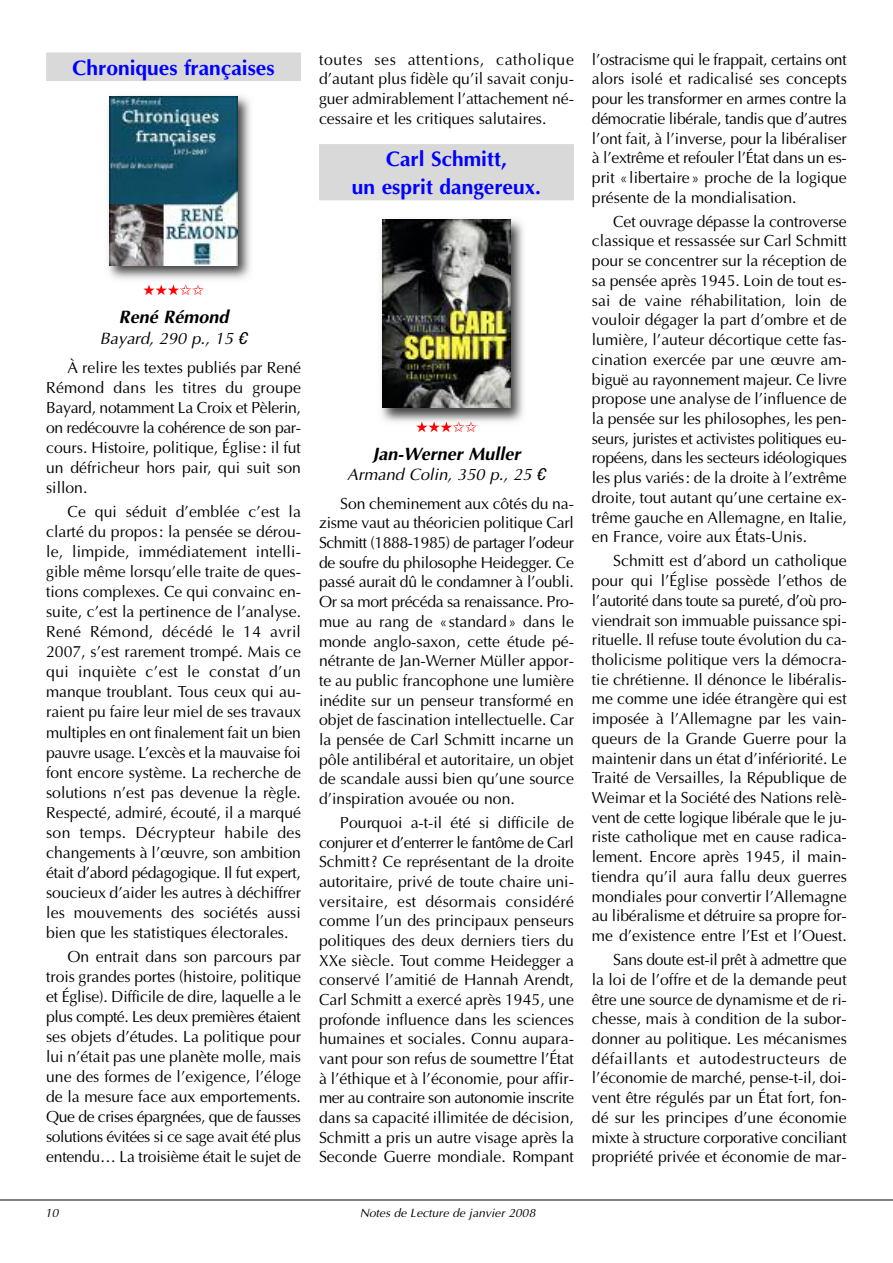
<style>
.page{position:relative;width:893px;height:1263px;background:#fff}
.page>*{position:absolute;margin:0;border:0;box-sizing:border-box;transform-origin:0 0}
.t1{font:700 21px/28.7px "Optima";color:#00f;text-align:center}
.t2{font:italic 700 18px "Optima";color:#000}
.t3{font:italic 16.5px "Optima";color:#000}
.t4{font:16.2px/19.6px "Optima";color:#000;text-align:justify}
.t5{font:15px "Zapf Dingbats ITC";color:#f00}
.t6{font:italic 12px "Optima";letter-spacing:.005em;color:#000}
.s1{font-family:"Microsoft Sans Serif"}
</style>
<div class="page">
<div style="left:46px;top:53px;width:255px;height:28px;background:#d9d9d9"></div>
<div style="left:319px;top:144px;width:255px;height:29px;background:#d9d9d9"></div>
<div style="left:319px;top:172px;width:255px;height:28px;background:#d9d9d9"></div>
<img style="left:108px;top:95px;width:143px;height:185px">
<img style="left:143px;top:284px;width:61px;height:6px">
<img style="left:110px;top:97px;width:127px;height:169px">
<img style="left:381px;top:219px;width:143px;height:203px">
<img style="left:416px;top:422px;width:61px;height:5px">
<img style="left:383px;top:220px;width:127px;height:188px">
<hr style="left:0;top:1200px;width:893px;height:1px;background:#000">
<p class="t1" style="left:73px;top:53px;width:204px">Chroniques françaises</p>
<p class="t4" style="left:319px;top:49px;width:256px">toutes ses attentions, catholique d’autant plus fidèle qu’il savait conju&shy;guer admirablement l’attachement né&shy;cessaire et les critiques salutaires.</p>
<p class="t1" style="left:352px;top:144px;width:191px">Carl Schmitt,<br>un esprit dangereux.</p>
<p class="t5" style="left:143px;top:281px;width:63px">★★★✩✩</p>
<p class="t2" style="left:119px;top:306px;width:111px">René Rémond</p>
<p class="t3" style="left:100px;top:329px;width:153px">Bayard, 290 p., 15 <span class="s1">€</span></p>
<p class="t4" style="left:46px;top:357px;width:256px;text-indent:21px">À relire les textes publiés par René Rémond dans les titres du groupe Bayard, notamment La Croix et Pèlerin, on redécouvre la cohérence de son par&shy;cours. Histoire, politique, Église: il fut un défricheur hors pair, qui suit son sillon.</p>
<p class="t4" style="left:46px;top:502px;width:256px;text-indent:21px">Ce qui séduit d’emblée c’est la clarté du propos: la pensée se dérou&shy;le, limpide, immédiatement intelli&shy;gible même lorsqu’elle traite de ques&shy;tions complexes. Ce qui convainc en&shy;suite, c’est la pertinence de l’analyse.<br>René Rémond, décédé le 14 avril 2007, s’est rarement trompé. Mais ce qui inquiète c’est le constat d’un manque troublant. Tous ceux qui au&shy;raient pu faire leur miel de ses travaux multiples en ont finalement fait un bien pauvre usage. L’excès et la mauvaise foi font encore système. La recherche de solutions n’est pas devenue la règle.<br>Respecté, admiré, écouté, il a marqué son temps. Décrypteur habile des changements à l’œuvre, son ambition était d’abord pédagogique. Il fut expert, soucieux d’aider les autres à déchiffrer les mouvements des sociétés aussi bien que les statistiques électorales.</p>
<p class="t4" style="left:46px;top:946px;width:256px;text-indent:21px">On entrait dans son parcours par trois grandes portes (histoire, politique et Église). Difficile de dire, laquelle a le plus compté. Les deux premières étaient ses objets d’études. La politique pour lui n’était pas une planète molle, mais une des formes de l’exigence, l’éloge de la mesure face aux emportements.<br>Que de crises épargnées, que de fausses solutions évitées si ce sage avait été plus entendu… La troisième était le sujet de</p>
<p class="t5" style="left:416px;top:418px;width:63px">★★★✩✩</p>
<p class="t2" style="left:373px;top:443px;width:149px">Jan-Werner Muller</p>
<p class="t3" style="left:347px;top:465px;width:204px">Armand Colin, 350 p., 25 <span class="s1">€</span></p>
<p class="t4" style="left:319px;top:493px;width:256px;text-indent:21px">Son cheminement aux côtés du na&shy;zisme vaut au théoricien politique Carl Schmitt (1888-1985) de partager l’odeur de soufre du philosophe Heidegger. Ce passé aurait dû le condamner à l’oubli.<br>Or sa mort précéda sa renaissance. Pro&shy;mue au rang de «standard» dans le monde anglo-saxon, cette étude pé&shy;nétrante de Jan-Werner Müller appor&shy;te au public francophone une lumière inédite sur un penseur transformé en objet de fascination intellectuelle. Car la pensée de Carl Schmitt incarne un pôle antilibéral et autoritaire, un objet de scandale aussi bien qu’une source d’inspiration avouée ou non.</p>
<p class="t4" style="left:319px;top:812px;width:256px;text-indent:21px">Pourquoi a-t-il été si difficile de conjurer et d’enterrer le fantôme de Carl Schmitt? Ce représentant de la droite autoritaire, privé de toute chaire uni&shy;versitaire, est désormais considéré comme l’un des principaux penseurs politiques des deux derniers tiers du XXe siècle. Tout comme Heidegger a conservé l’amitié de Hannah Arendt, Carl Schmitt a exercé après 1945, une profonde influence dans les sciences humaines et sociales. Connu aupara&shy;vant pour son refus de soumettre l’État à l’éthique et à l’économie, pour affir&shy;mer au contraire son autonomie inscrite dans sa capacité illimitée de décision, Schmitt a pris un autre visage après la Seconde Guerre mondiale. Rompant</p>
<p class="t6" style="left:45px;top:1206px;width:15px">10</p>
<p class="t6" style="left:360px;top:1206px;width:177px">Notes de Lecture de janvier 2008</p>
<p class="t4" style="left:592px;top:49px;width:256px">l’ostracisme qui le frappait, certains ont alors isolé et radicalisé ses concepts pour les transformer en armes contre la démocratie libérale, tandis que d’autres l’ont fait, à l’inverse, pour la libéraliser à l’extrême et refouler l’État dans un es&shy;prit «libertaire» proche de la logique présente de la mondialisation.</p>
<p class="t4" style="left:592px;top:211px;width:256px;text-indent:21px">Cet ouvrage dépasse la controverse classique et ressassée sur Carl Schmitt pour se concentrer sur la réception de sa pensée après 1945. Loin de tout es&shy;sai de vaine réhabilitation, loin de vouloir dégager la part d’ombre et de lumière, l’auteur décortique cette fas&shy;cination exercée par une œuvre am&shy;biguë au rayonnement majeur. Ce livre propose une analyse de l’influence de la pensée sur les philosophes, les pen&shy;seurs, juristes et activistes politiques eu&shy;ropéens, dans les secteurs idéologiques les plus variés: de la droite à l’extrême droite, tout autant qu’une certaine ex&shy;trême gauche en Allemagne, en Italie, en France, voire aux États-Unis.</p>
<p class="t4" style="left:592px;top:551px;width:256px;text-indent:21px">Schmitt est d’abord un catholique pour qui l’Église possède l’ethos de l’autorité dans toute sa pureté, d’où pro&shy;viendrait son immuable puissance spi&shy;rituelle. Il refuse toute évolution du ca&shy;tholicisme politique vers la démocra&shy;tie chrétienne. Il dénonce le libéralis&shy;me comme une idée étrangère qui est imposée à l’Allemagne par les vain&shy;queurs de la Grande Guerre pour la maintenir dans un état d’infériorité. Le Traité de Versailles, la République de Weimar et la Société des Nations relè&shy;vent de cette logique libérale que le ju&shy;riste catholique met en cause radica&shy;lement. Encore après 1945, il main&shy;tiendra qu’il aura fallu deux guerres mondiales pour convertir l’Allemagne au libéralisme et détruire sa propre for&shy;me d’existence entre l’Est et l’Ouest.</p>
<p class="t4" style="left:592px;top:950px;width:256px;text-indent:21px">Sans doute est-il prêt à admettre que la loi de l’offre et de la demande peut être une source de dynamisme et de ri&shy;chesse, mais à condition de la subor&shy;donner au politique. Les mécanismes défaillants et autodestructeurs de l’économie de marché, pense-t-il, doi&shy;vent être régulés par un État fort, fon&shy;dé sur les principes d’une économie mixte à structure corporative conciliant propriété privée et économie de mar-</p>
</div>
